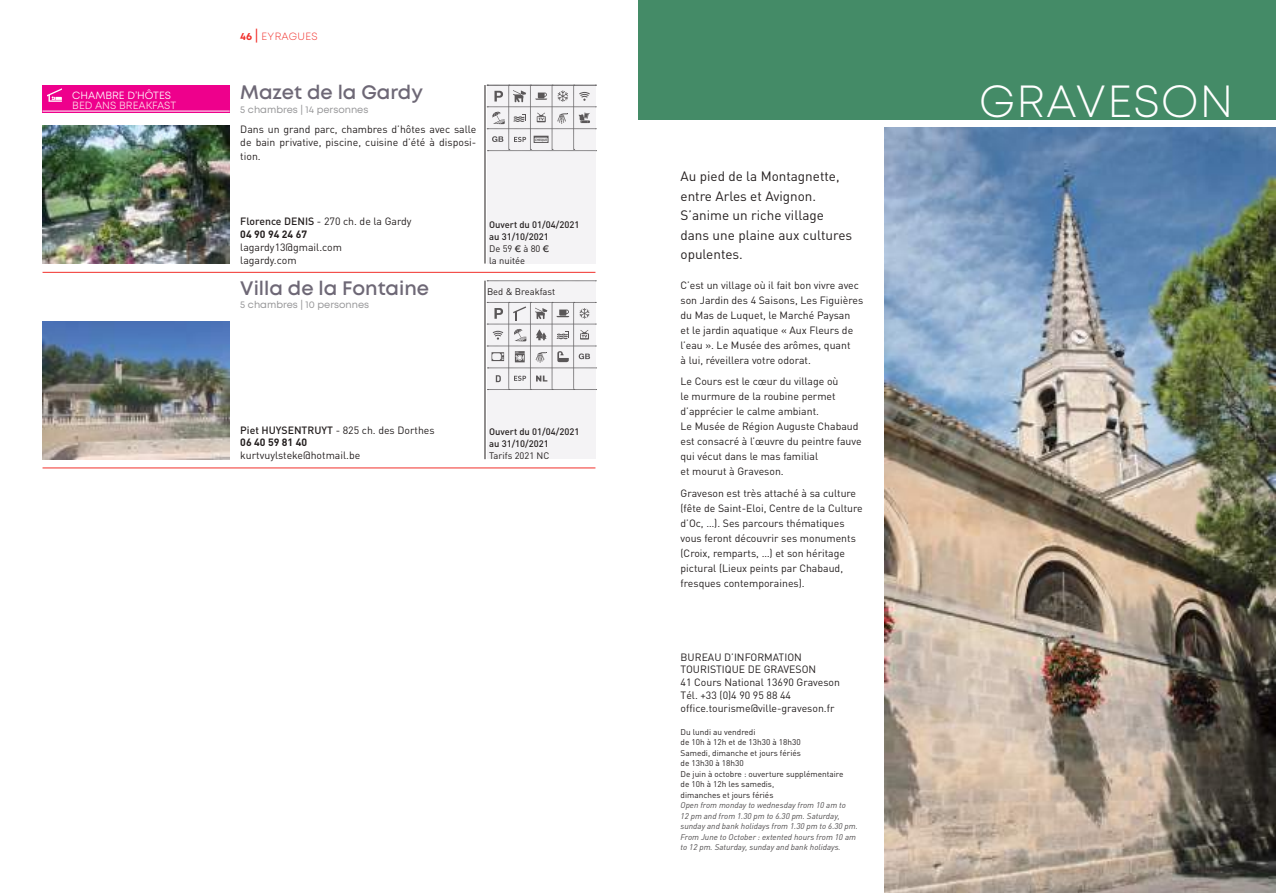
<style>
.page{position:relative;width:1276px;height:893px;background:#fff}
.page>*{position:absolute;margin:0;border:0;box-sizing:border-box;transform-origin:0 0}
.t1{font:300 45px "Mont";letter-spacing:.03em;color:#fff}
.t2{font:600 19.5px "Mont";color:#6e6876}
.t3{font:13.5px/19.5px "DIN";color:#241f1f}
.t4{font:10.5px/15px "DIN";color:#241f1f}
.t5{font:10.5px "Mont";color:#ffd8e6}
.t6{font:10.5px "Mont";color:#fff}
.t7{font:300 10.5px "Mont";letter-spacing:.03em;color:#f1302b}
.t8{font:9.75px "Mont";color:#969698}
.t9{font:500 9.3px/12px "DIN";color:#241f1f}
.t10{font:9.3px "DIN";color:#241f1f}
.t11{font:italic 8.25px/10.5px "DIN";color:#4e4b4c}
.t12{font:8.25px/10.5px "DIN";color:#241f1f}
.t13{font:700 3.45px "Myriad Pro";color:#5a5758}
.s1{font-weight:700}
.s2{font-weight:400;font-size:13.5px}
.s3{font-weight:500}
.s4{font-weight:400}
.s5{font-family:"LT Euro Money";font-weight:400}
</style>
<div class="page">
<hr style="left:43px;top:272px;width:552px;height:1px;background:#f1302b">
<hr style="left:43px;top:468px;width:552px;height:1px;background:#f1302b">
<div style="left:487px;top:281px;width:108px;height:178px;background:#f4f3f5"></div>
<div style="left:487px;top:85px;width:108px;height:179px;background:#f4f3f5"></div>
<img style="left:43px;top:125px;width:187px;height:139px">
<img style="left:43px;top:321px;width:187px;height:138px">
<hr style="left:485px;top:85px;width:1px;height:179px;background:#241f1f">
<hr style="left:485px;top:281px;width:1px;height:178px;background:#241f1f">
<svg style="left:487px;top:281px;width:109px;height:1px"></svg>
<div style="left:43px;top:85px;width:187px;height:28px;background:#ee008c"></div>
<hr style="left:43px;top:111px;width:187px;height:1px;background:#fff">
<svg style="left:47px;top:88px;width:15px;height:14px"></svg>
<img style="left:884px;top:128px;width:392px;height:765px">
<div style="left:638px;top:0;width:638px;height:119px;background:#448b67"></div>
<svg style="left:487px;top:85px;width:109px;height:66px"></svg>
<svg style="left:487px;top:302px;width:109px;height:88px"></svg>
<p class="t6" style="left:72px;top:89px;width:100px">CHAMBRE D’HÔTES</p>
<p class="t5" style="left:72px;top:99px;width:105px">BED ANS BREAKFAST</p>
<p class="t7" style="left:240px;top:29px;width:79px"><span class="s1">46</span> <span class="s2">|</span> EYRAGUES</p>
<h2 class="t2" style="left:240px;top:80px;width:184px">Mazet de la Gardy</h2>
<p class="t8" style="left:240px;top:103px;width:130px">5 chambres | 14 personnes</p>
<p class="t4" style="left:240px;top:122px;width:237px;line-height:13.5px;text-align:justify">Dans un grand parc, chambres d’hôtes avec salle de bain privative, piscine, cuisine d’été à disposi&shy;tion.</p>
<p class="t13" style="left:535px;top:138px;width:14px">CHEQUE</p>
<p class="t4" style="left:240px;top:215px;width:173px;line-height:12.8px"><span class="s3">Florence DENIS</span> - 270 ch. de la Gardy<br><span class="s1">04 90 94 24 67</span></p>
<p class="t4" style="left:240px;top:240px;width:103px;line-height:12.8px">lagardy13@gmail.com lagardy.com</p>
<h2 class="t2" style="left:240px;top:275px;width:190px">Villa de la Fontaine</h2>
<p class="t8" style="left:240px;top:299px;width:130px">5 chambres | 10 personnes</p>
<p class="t9" style="left:489px;top:218px;width:92px">Ouvert du 01/04/2021 au 31/10/2021<br><span class="s4">De 59</span> <span class="s5">d</span> <span class="s4">à 80</span> <span class="s5">d<br></span><span class="s4">la nuitée</span></p>
<p class="t10" style="left:487px;top:286px;width:70px">Bed &amp; Breakfast</p>
<p class="t4" style="left:240px;top:423px;width:196px;line-height:12.8px"><span class="s3">Piet HUYSENTRUYT</span> - 825 ch. des Dorthes<br><span class="s1">06 40 59 81 40</span></p>
<p class="t4" style="left:240px;top:448px;width:121px">kurtvuylsteke@hotmail.be</p>
<p class="t9" style="left:489px;top:425px;width:92px">Ouvert du 01/04/2021 au 31/10/2021</p>
<p class="t10" style="left:489px;top:450px;width:62px">Tarifs 2021 NC</p>
<p class="t3" style="left:680px;top:166px;width:173px">Au pied de la Montagnette, entre Arles et Avignon.<br>S’anime un riche village dans une plaine aux cultures opulentes.</p>
<p class="t4" style="left:680px;top:278px;width:184px">C’est un village où il fait bon vivre avec son Jardin des 4 Saisons, Les Figuières du Mas de Luquet, le Marché Paysan<br>et le jardin aquatique « Aux Fleurs de l’eau ». Le Musée des arômes, quant<br>à lui, réveillera votre odorat.</p>
<p class="t4" style="left:680px;top:374px;width:183px">Le Cours est le cœur du village où<br>le murmure de la roubine permet d’apprécier le calme ambiant.<br>Le Musée de Région Auguste Chabaud est consacré à l’œuvre du peintre fauve qui vécut dans le mas familial<br>et mourut à Graveson.</p>
<p class="t4" style="left:680px;top:485px;width:184px">Graveson est très attaché à sa culture (fête de Saint-Eloi, Centre de la Culture d’Oc, …). Ses parcours thématiques vous feront découvrir ses monuments (Croix, remparts, …) et son héritage pictural (Lieux peints par Chabaud, fresques contemporaines).</p>
<p class="t4" style="left:680px;top:650px;width:161px;line-height:12.8px">BUREAU D’INFORMATION<br>TOURISTIQUE DE GRAVESON<br>41 Cours National 13690 Graveson<br>Tél. +33 (0)4 90 95 88 44 office.tourisme@ville-graveson.fr</p>
<p class="t12" style="left:680px;top:727px;width:164px">Du lundi au vendredi<br>de 10h à 12h et de 13h30 à 18h30<br>Samedi, dimanche et jours fériés<br>de 13h30 à 18h30<br>De juin à octobre : ouverture supplémentaire de 10h à 12h les samedis,<br>dimanches et jours fériés</p>
<p class="t11" style="left:680px;top:800px;width:179px">Open from monday to wednesday from 10 am to<br>12 pm and from 1.30 pm to 6.30 pm. Saturday, sunday and bank holidays from 1.30 pm to 6.30 pm.<br>From June to October : extented hours from 10 am to 12 pm. Saturday, sunday and bank holidays.</p>
<h1 class="t1" style="left:979px;top:73px;width:256px">GRAVESON</h1>
</div>
